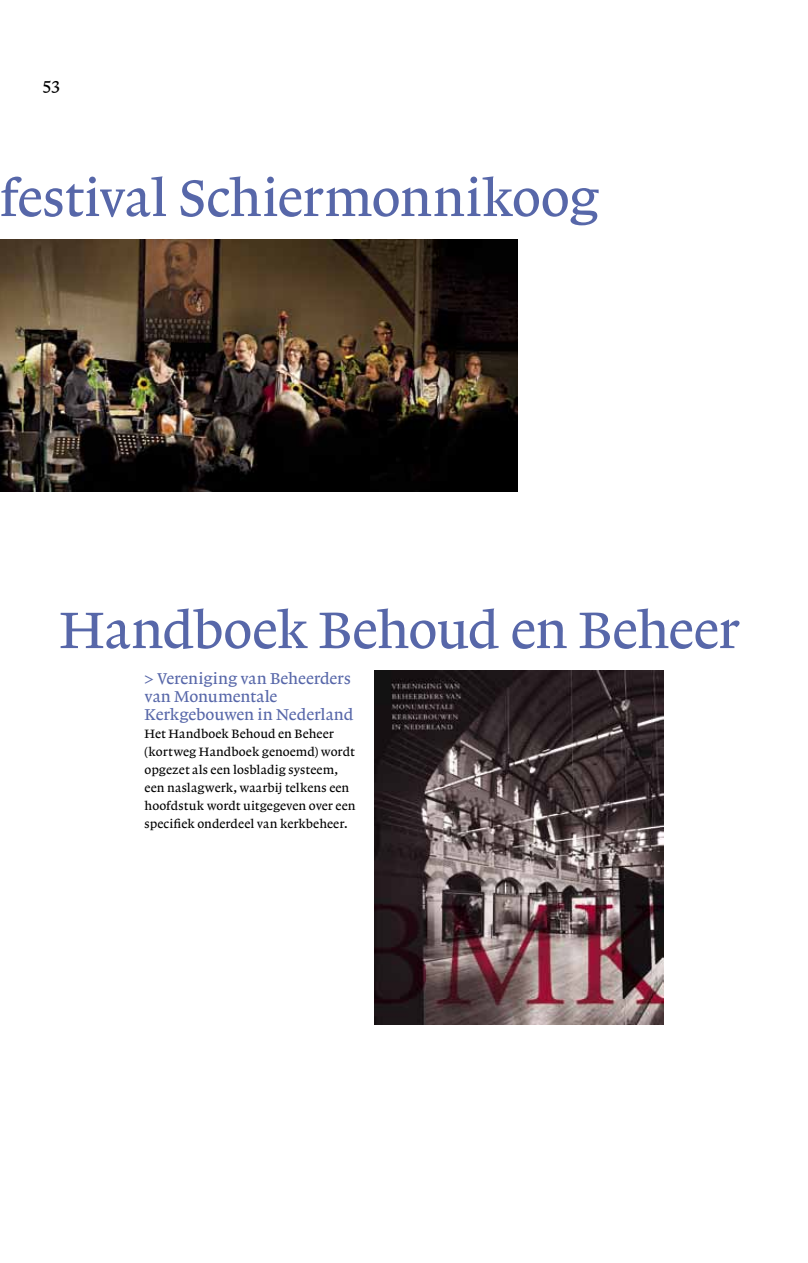
<style>
.page{position:relative;width:808px;height:1263px;background:#fff}
.page>*{position:absolute;margin:0;border:0;box-sizing:border-box;transform-origin:0 0}
.t1{font:54px "Lexicon No 1 A Roman Txt";letter-spacing:-.015em;color:#5767a9}
.t2{font:18px "Lexicon No 1 A Roman Txt";color:#000}
.t3{font:16.5px/18px "Lexicon No 1 A Roman Txt";letter-spacing:-.005em;color:#5767a9}
.t4{font:12.75px/18px "Lexicon No 1 A Roman Txt";letter-spacing:.01em;color:#000}
</style>
<div class="page">
<img style="left:374px;top:671px;width:289px;height:353px">
<img style="left:0;top:240px;width:517px;height:251px">
<h2 class="t2" style="left:43px;top:74px;width:19px">53</h2>
<h1 class="t1" style="left:0;top:168px;width:601px">festival Schiermonnikoog</h1>
<h1 class="t1" style="left:60px;top:600px;width:682px">Handboek Behoud en Beheer</h1>
<p class="t3" style="left:145px;top:670px;width:210px">&gt; Vereniging van Beheerders van Monumentale<br>Kerkgebouwen in Nederland</p>
<p class="t4" style="left:145px;top:725px;width:213px">Het Handboek Behoud en Beheer (kortweg Handboek genoemd) wordt opgezet als een losbladig systeem, een naslagwerk, waarbij telkens een hoofdstuk wordt uitgegeven over een specifiek onderdeel van kerkbeheer.</p>
</div>
